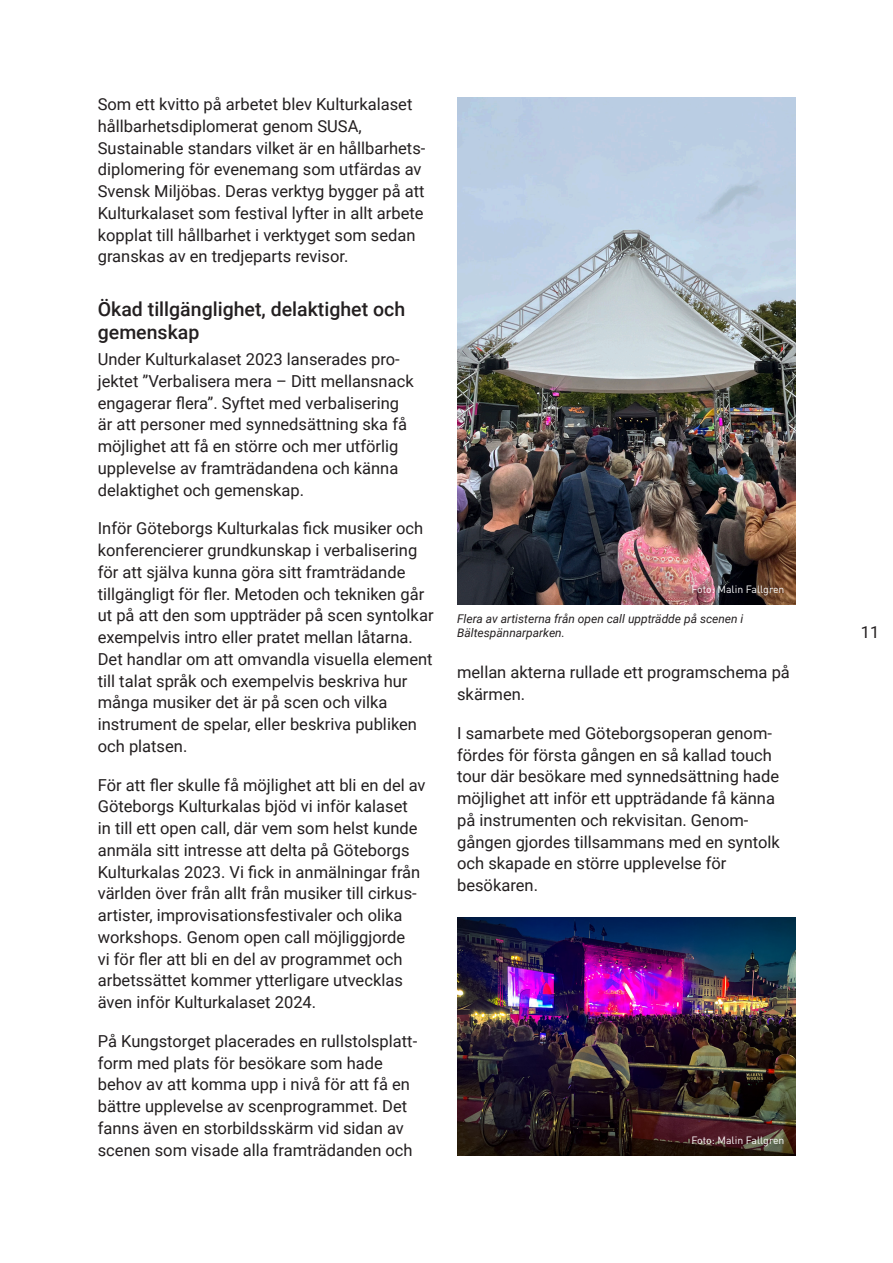
<style>
.page{position:relative;width:893px;height:1263px;background:#fff}
.page>*{position:absolute;margin:0;border:0;box-sizing:border-box;transform-origin:0 0}
.Underrubrik{font:500 19.5px/23.4px "Roboto";color:#231f20}
.Brödtext{font:16.5px/21.8px "Roboto";color:#231f20}
.Bildtext{font:italic 12px/14.4px "Roboto";color:#231f20}
.Foto_byline{font:10.5px "DIN Pro";color:#fff}
</style>
<div class="page">
<img style="left:457px;top:918px;width:338px;height:238px">
<img style="left:457px;top:98px;width:338px;height:507px">
<p class="Brödtext" style="left:98px;top:93px;width:329px">Som ett kvitto på arbetet blev Kulturkalaset hållbarhetsdiplomerat genom SUSA, Sustainable standars vilket är en hållbarhets&shy;diplomering för evenemang som utfärdas av Svensk Miljöbas. Deras verktyg bygger på att Kulturkalaset som festival lyfter in allt arbete kopplat till hållbarhet i verktyget som sedan granskas av en tredjeparts revisor.</p>
<p class="Underrubrik" style="left:98px;top:296px;width:309px">Ökad tillgänglighet, delaktighet och gemenskap</p>
<p class="Brödtext" style="left:98px;top:348px;width:317px">Under Kulturkalaset 2023 lanserades pro&shy;jektet ”Verbalisera mera – Ditt mellansnack engagerar flera”. Syftet med verbalisering är att personer med synnedsättning ska få möjlighet att få en större och mer utförlig upplevelse av framträdandena och känna delaktighet och gemenskap.</p>
<p class="Brödtext" style="left:98px;top:517px;width:337px">Inför Göteborgs Kulturkalas fick musiker och konferencierer grundkunskap i verbalisering för att själva kunna göra sitt framträdande tillgängligt för fler. Metoden och tekniken går ut på att den som uppträder på scen syntolkar exempelvis intro eller pratet mellan låtarna.<br>Det handlar om att omvandla visuella element till talat språk och exempelvis beskriva hur många musiker det är på scen och vilka instrument de spelar, eller beskriva publiken och platsen.</p>
<p class="Brödtext" style="left:98px;top:773px;width:329px">För att fler skulle få möjlighet att bli en del av Göteborgs Kulturkalas bjöd vi inför kalaset<br>in till ett open call, där vem som helst kunde anmäla sitt intresse att delta på Göteborgs Kulturkalas 2023. Vi fick in anmälningar från världen över från allt från musiker till cirkus&shy;artister, improvisationsfestivaler och olika workshops. Genom open call möjliggjorde<br>vi för fler att bli en del av programmet och arbetssättet kommer ytterligare utvecklas även inför Kulturkalaset 2024.</p>
<p class="Brödtext" style="left:98px;top:1029px;width:321px">På Kungstorget placerades en rullstolsplatt&shy;form med plats för besökare som hade behov av att komma upp i nivå för att få en bättre upplevelse av scenprogrammet. Det fanns även en storbildsskärm vid sidan av scenen som visade alla framträdanden och</p>
<p class="Foto_byline" style="left:691px;top:582px;width:95px">Foto: Malin Fallgren</p>
<p class="Bildtext" style="left:457px;top:611px;width:288px">Flera av artisterna från open call uppträdde på scenen i<br>Bältespännarparken.</p>
<p class="Brödtext" style="left:457px;top:661px;width:334px">mellan akterna rullade ett programschema på skärmen.</p>
<p class="Brödtext" style="left:457px;top:721px;width:324px">I samarbete med Göteborgsoperan genom&shy;fördes för första gången en så kallad touch tour där besökare med synnedsättning hade möjlighet att inför ett uppträdande få känna på instrumenten och rekvisitan. Genom&shy;gången gjordes tillsammans med en syntolk och skapade en större upplevelse för besökaren.</p>
<p class="Foto_byline" style="left:691px;top:1133px;width:95px">Foto: Malin Fallgren</p>
<p class="Brödtext" style="left:861px;top:620px;width:20px">11</p>
</div>
